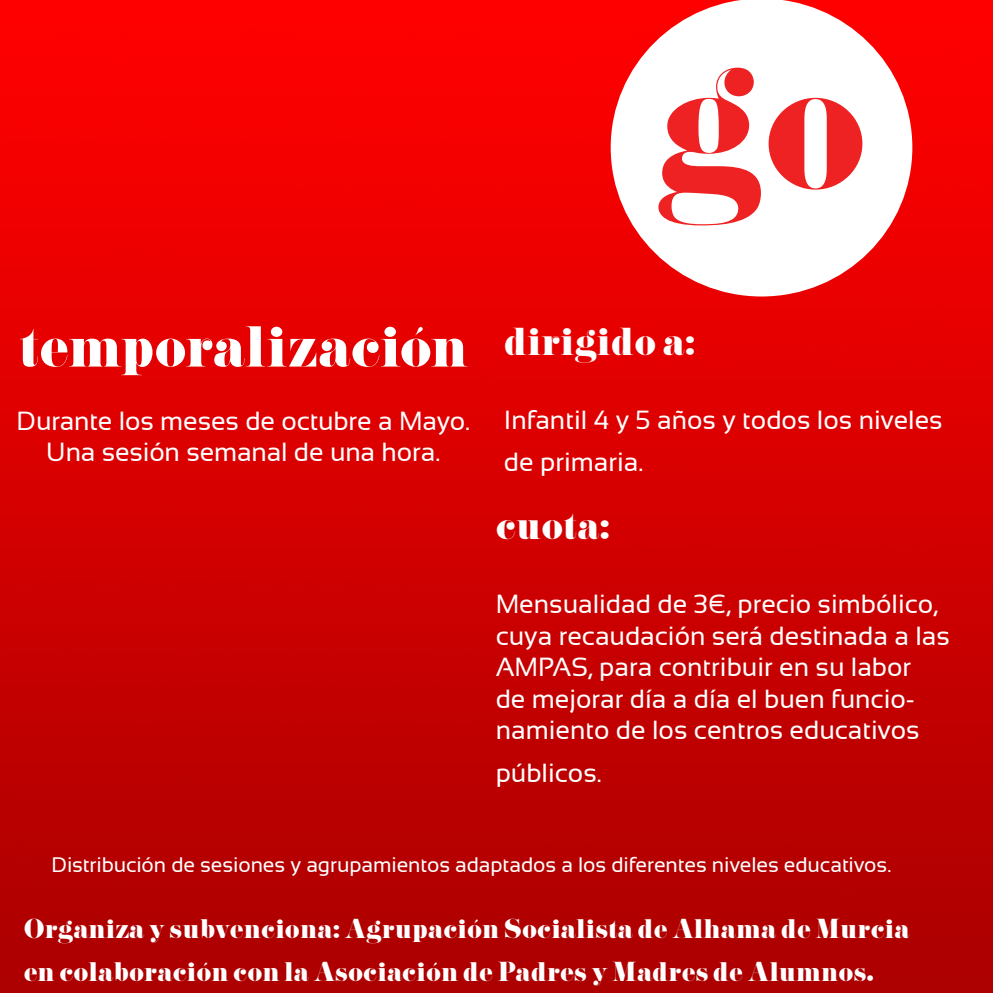
<style>
.page{position:relative;width:993px;height:993px;background:#fff}
.page>*{position:absolute;margin:0;border:0;box-sizing:border-box;transform-origin:0 0}
.Title___1{font:170.45px "Pistilli";color:#ee2123}
.Title___Circle_1{font:52.5px "Pistilli";letter-spacing:-.01em;color:#fff}
.Title___1-2{font:35.52px "Pistilli";color:#fff}
.Title___1-3{font:26.25px/31.5px "Sansation";color:#fff}
.Body___Circle_1{font:26.25px "Sansation";letter-spacing:-.005em;color:#fff}
.Title___1-4{font:24.5px "Pistilli";color:#fff}
.Body___Circle_1-2{font:21px "Sansation";letter-spacing:-.005em;color:#fff}
</style>
<div class="page">
<img style="left:0;top:0;width:992px;height:992px">
<svg style="left:610px;top:0;width:302px;height:296px"></svg>
<p class="Title___1" style="left:654px;top:14px;width:214px">go</p>
<p class="Title___Circle_1" style="left:19px;top:313px;width:451px">temporalización</p>
<p class="Body___Circle_1" style="left:17px;top:405px;width:455px">Durante los meses de octubre a Mayo.</p>
<p class="Body___Circle_1" style="left:46px;top:437px;width:395px">Una sesión semanal de una hora.</p>
<p class="Title___1-2" style="left:504px;top:318px;width:193px">dirigido a:</p>
<p class="Title___1-3" style="left:504px;top:404px;width:440px">Infantil 4 y 5 años y todos los niveles</p>
<p class="Title___1-3" style="left:504px;top:446px;width:141px">de primaria.</p>
<p class="Title___1-2" style="left:495px;top:502px;width:116px">cuota:</p>
<p class="Title___1-3" style="left:495px;top:588px;width:455px">Mensualidad de 3€, precio simbólico, cuya recaudación será destinada a las AMPAS, para contribuir en su labor<br>de mejorar día a día el buen funcio&shy;namiento de los centros educativos</p>
<p class="Title___1-3" style="left:495px;top:756px;width:107px">públicos.</p>
<p class="Body___Circle_1-2" style="left:52px;top:852px;width:841px">Distribución de sesiones y agrupamientos adaptados a los diferentes niveles educativos.</p>
<p class="Title___1-4" style="left:24px;top:912px;width:887px">Organiza y subvenciona: Agrupación Socialista de Alhama de Murcia</p>
<p class="Title___1-4" style="left:24px;top:955px;width:851px">en colaboración con la Asociación de Padres y Madres de Alumnos.</p>
</div>
